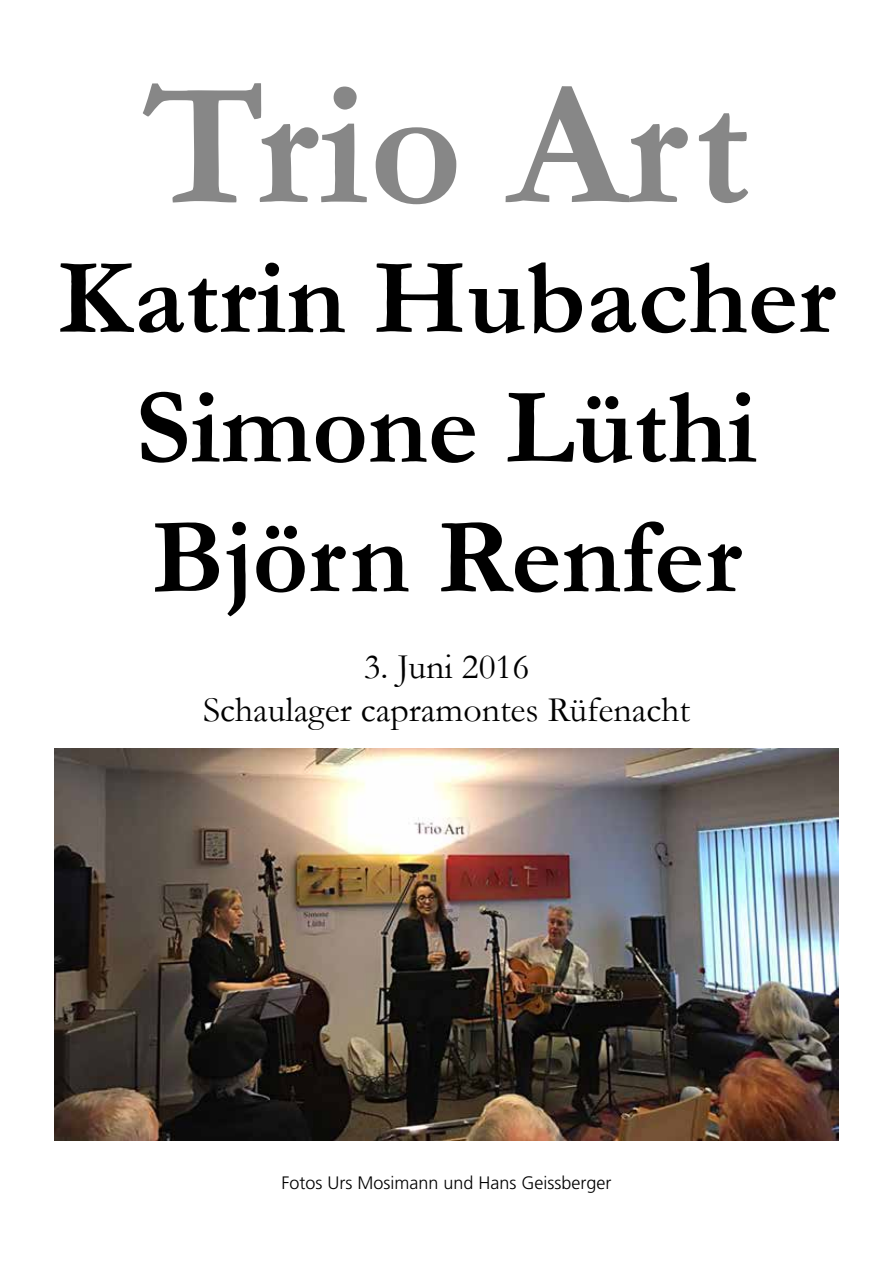
<style>
.page{position:relative;width:893px;height:1263px;background:#fff}
.page>*{position:absolute;margin:0;border:0;box-sizing:border-box;transform-origin:0 0}
.t1{font:700 180px "Garamond";color:#878787}
.t2{font:700 108px/129.6px "Garamond";color:#000;text-align:center}
.t3{font:36px/43.2px "Garamond";color:#000;text-align:center}
.t4{font:300 18px "Frutiger LT";color:#000}
</style>
<div class="page">
<img style="left:54px;top:748px;width:785px;height:392px">
<h1 class="t1" style="left:143px;top:23px;width:609px">Trio Art</h1>
<h2 class="t2" style="left:57px;top:234px;width:780px">Katrin Hubacher<br>Simone Lüthi<br>Björn Renfer</h2>
<p class="t3" style="left:203px;top:644px;width:488px">3. Juni 2016<br>Schaulager capramontes Rüfenacht</p>
<p class="t4" style="left:281px;top:1173px;width:332px">Fotos Urs Mosimann und Hans Geissberger</p>
</div>
